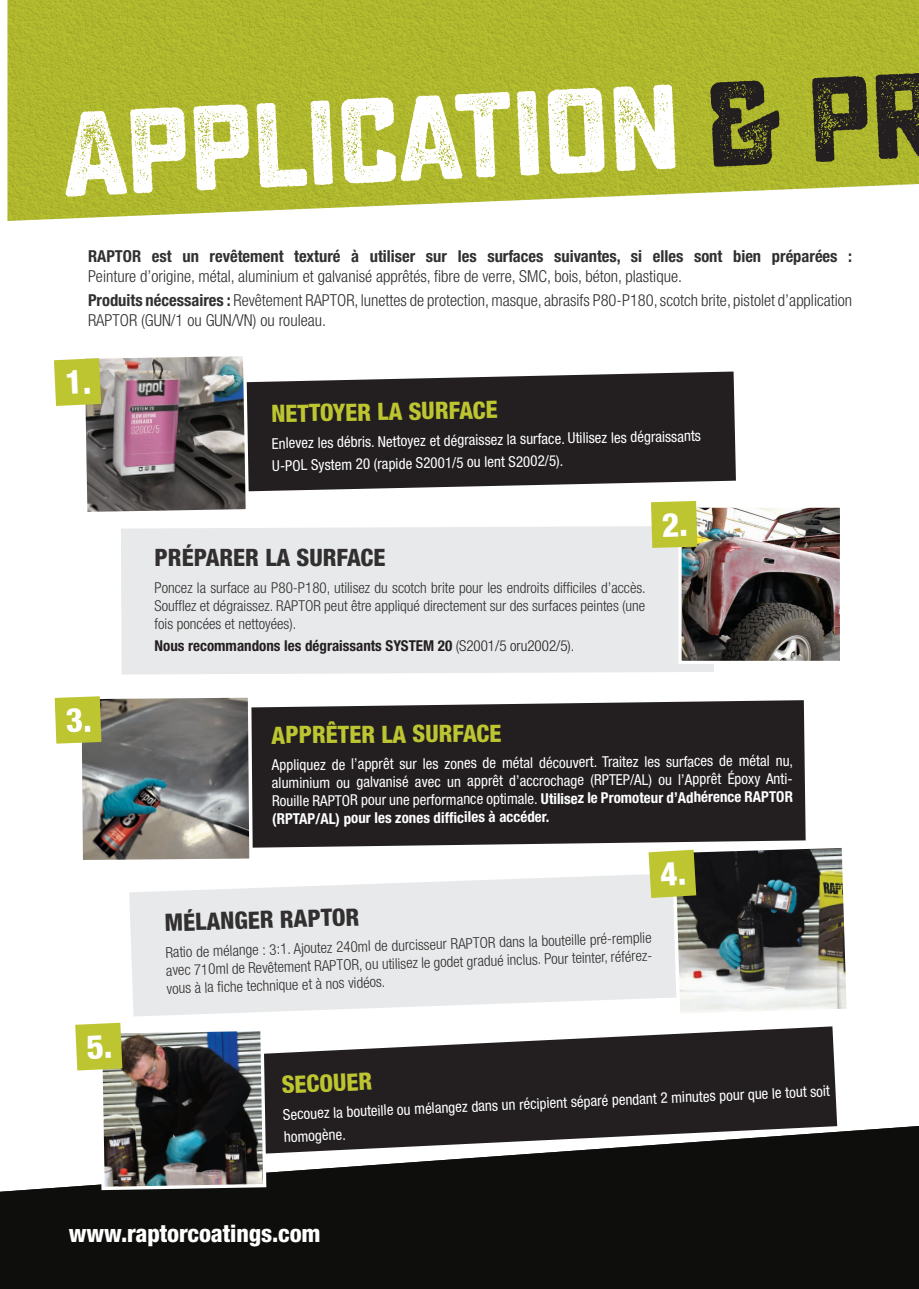
<style>
.page{position:relative;width:919px;height:1289px;background:#fff}
.page>*{position:absolute;margin:0;border:0;box-sizing:border-box;transform-origin:0 0}
.t1{font:120px "Sucrose Bold Two";color:#fff}
.t2{font:800 condensed 24px "Helvetica Neue LT Pro";letter-spacing:-.01em;color:#bdc531}
.t3{font:800 condensed 24px "Helvetica Neue LT Pro";color:#312f30}
.t4{font:800 condensed 24px "Helvetica Neue LT Pro";letter-spacing:-.005em;color:#fff}
.t5{font:300 condensed 16.5px/19.8px "Helvetica Neue LT Pro";color:#312f30}
.t6{font:condensed 15px/17.7px "Helvetica Neue LT Std";color:#fff}
.t7{font:300 condensed 15px/18px "Helvetica Neue LT Pro";color:#312f30;text-align:justify}
.t8{font:700 condensed 15px "Helvetica Neue LT Pro";color:#231f20}
.s1{color:#231f20}
.s2{font-weight:700}
.s3{font-weight:300}
.s4{font-family:"Helvetica Neue LT Pro";font-weight:700}
</style>
<div class="page">
<svg style="left:251px;top:371px;width:485px;height:121px;fill:#231f20"></svg>
<div style="left:254px;top:700px;width:551px;height:148px;background:#231f20"></div>
<div style="left:0;top:1125px;width:918px;height:163px;background:#0e0e0c"></div>
<svg style="left:7px;top:0;width:911px;height:221px;fill:#b0b92d"></svg>
<div style="left:121px;top:526px;width:593px;height:148px;background:#e8e9ea"></div>
<img style="left:682px;top:508px;width:157px;height:152px">
<div style="left:678px;top:504px;width:165px;height:160px;border:3px solid #fff"></div>
<svg style="left:129px;top:874px;width:519px;height:142px;fill:#e8e9ea"></svg>
<svg style="left:268px;top:1026px;width:569px;height:129px;fill:#231f20"></svg>
<svg style="left:54px;top:356px;width:197px;height:156px"></svg>
<svg style="left:55px;top:696px;width:199px;height:164px"></svg>
<svg style="left:651px;top:501px;width:46px;height:47px"></svg>
<svg style="left:648px;top:842px;width:199px;height:171px"></svg>
<img style="left:75px;top:1022px;width:193px;height:169px">
<p class="t1" style="left:58px;top:86px;width:879px;rotate:-3deg">Application <span class="s1">&amp; Pr</span></p>
<p class="t5" style="left:88px;top:246px;width:765px"><span class="s2">RAPTOR est un revêtement texturé à utiliser sur les surfaces suivantes, si elles sont bien préparées :<br></span>Peinture d’origine, métal, aluminium et galvanisé apprêtés, fibre de verre, SMC, bois, béton, plastique.</p>
<p class="t5" style="left:88px;top:290px;width:765px"><span class="s2">Produits nécessaires :</span> Revêtement RAPTOR, lunettes de protection, masque, abrasifs P80-P180, scotch brite, pistolet d’application<br>RAPTOR (GUN/1 ou GUN/VN) ou rouleau.</p>
<p class="t2" style="left:271px;top:399px;width:228px;rotate:-1deg">NETTOYER LA SURFACE</p>
<p class="t6" style="left:271px;top:434px;width:430px;rotate:-1deg">Enlevez les débris. Nettoyez et dégraissez la surface. Utilisez les dégraissants</p>
<p class="t6" style="left:272px;top:456px;width:293px;rotate:-1deg">U-POL System 20 (rapide S2001/5 ou lent S2002/5).</p>
<p class="t3" style="left:154px;top:543px;width:232px">PRÉPARER LA SURFACE</p>
<p class="t7" style="left:154px;top:578px;width:492px">Poncez la surface au P80-P180, utilisez du scotch brite pour les endroits difficiles d’accès.<br>Soufflez et dégraissez. RAPTOR peut être appliqué directement sur des surfaces peintes (une fois poncées et nettoyées).</p>
<p class="t8" style="left:154px;top:636px;width:421px">Nous recommandons les dégraissants SYSTEM 20 <span class="s3">(S2001/5 oru2002/5).</span></p>
<p class="t2" style="left:271px;top:719px;width:232px">APPRÊTER LA SURFACE</p>
<p class="t6" style="left:271px;top:758px;width:525px;rotate:-1deg">Appliquez de l’apprêt sur les zones de métal découvert. Traitez les surfaces de métal nu, aluminium ou galvanisé avec un apprêt d’accrochage (RPTEP/AL) ou l’Apprêt Époxy Anti-Rouille RAPTOR pour une performance optimale. <span class="s4">Utilisez le Promoteur d’Adhérence RAPTOR (RPTAP/AL) pour les zones diffi ciles à accéder.</span></p>
<p class="t3" style="left:164px;top:908px;width:196px;rotate:-2deg">MÉLANGER RAPTOR</p>
<p class="t7" style="left:165px;top:944px;width:490px;text-align:left;rotate:-2deg">Ratio de mélange : 3:1. Ajoutez 240ml de durcisseur RAPTOR dans la bouteille pré-remplie avec 710ml de Revêtement RAPTOR, ou utilisez le godet gradué inclus. Pour teinter, référez&shy;vous à la fi che technique et à nos vidéos.</p>
<p class="t2" style="left:281px;top:1069px;width:92px;rotate:-2deg">SECOUER</p>
<p class="t6" style="left:282px;top:1107px;width:549px;rotate:-3deg">Secouez la bouteille ou mélangez dans un récipient séparé pendant 2 minutes pour que le tout soit</p>
<p class="t6" style="left:283px;top:1128px;width:63px;rotate:-3deg">homogène.</p>
<p class="t4" style="left:69px;top:1218px;width:253px">www.raptorcoatings.com</p>
</div>
